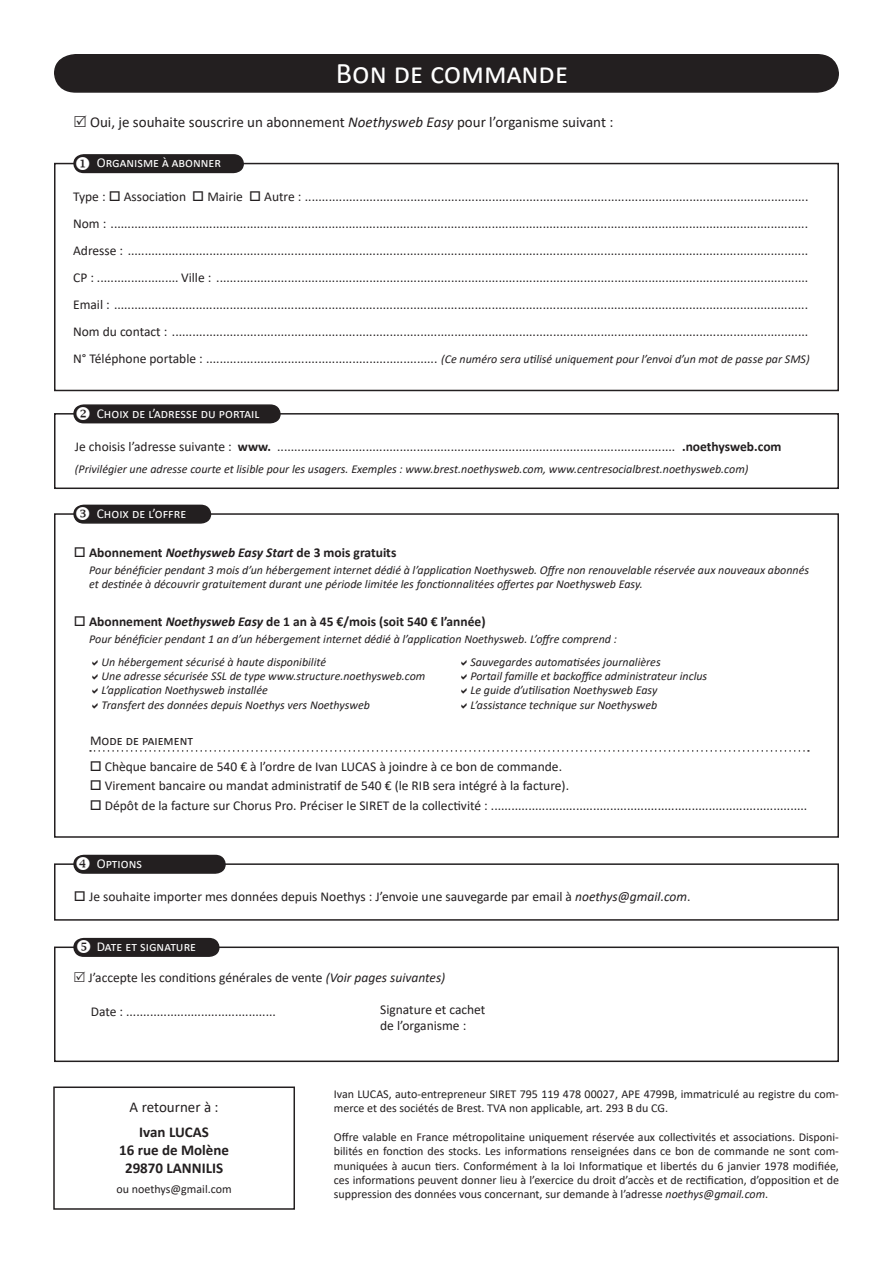
<style>
.page{position:relative;width:893px;height:1263px;background:#fff}
.page>*{position:absolute;margin:0;border:0;box-sizing:border-box;transform-origin:0 0}
.t1{font:30px "Calibri";color:#fff}
.t2{font:15px "Calibri";color:#231f20}
.t3{font:700 15px/18px "Calibri";color:#231f20;text-align:center}
.t4{font:13.5px/27px "Calibri";color:#231f20;text-align:justify}
.t5{font:700 13.5px "Calibri";color:#231f20}
.t6{font:13.5px "Calibri";color:#fff}
.t7{font:italic 12px/14.4px "Calibri";color:#231f20}
.t8{font:12px/14.4px "Calibri";color:#231f20}
.s1{font-style:italic}
.s2{font-style:italic;font-size:12px}
.s3{font-weight:700}
</style>
<div class="page">
<div style="left:54px;top:946px;width:785px;height:116px;border:2px solid #231f20"></div>
<div style="left:54px;top:863px;width:785px;height:58px;border:2px solid #231f20"></div>
<div style="left:54px;top:513px;width:785px;height:325px;border:2px solid #231f20"></div>
<div style="left:54px;top:163px;width:785px;height:228px;border:2px solid #231f20"></div>
<svg style="left:73px;top:154px;width:172px;height:20px;background:#343031"></svg>
<div style="left:53px;top:1086px;width:242px;height:124px;border:2px solid #231f20"></div>
<div style="left:54px;top:54px;width:785px;height:39px;background:#231f20"></div>
<div style="left:54px;top:413px;width:785px;height:76px;border:2px solid #231f20"></div>
<svg style="left:73px;top:404px;width:208px;height:20px;background:#322f2f"></svg>
<svg style="left:90px;top:750px;width:719px;height:2px"></svg>
<svg style="left:73px;top:504px;width:139px;height:20px;background:#353233"></svg>
<svg style="left:73px;top:854px;width:153px;height:20px;background:#343031"></svg>
<svg style="left:73px;top:937px;width:147px;height:20px;background:#343132"></svg>
<h1 class="t1" style="left:336px;top:52px;width:234px">Bon de commande</h1>
<p class="t2" style="left:90px;top:112px;width:525px">Oui, je souhaite souscrire un abonnement <span class="s1">Noethysweb Easy</span> pour l’organisme suivant :</p>
<p class="t6" style="left:75px;top:153px;width:148px">◆ Organisme à abonner</p>
<p class="t4" style="left:73px;top:182px;width:738px">Type : □ Association □ Mairie □ Autre : ....................................................................................................................................................<br>Nom : .............................................................................................................................................................................................................<br>Adresse : ........................................................................................................................................................................................................<br>CP : ........................ Ville : ..............................................................................................................................................................................<br>Email : ............................................................................................................................................................................................................<br>Nom du contact : ...........................................................................................................................................................................................<br>N° Téléphone portable : .................................................................... <span class="s2">(Ce numéro sera utilisé uniquement pour l’envoi d’un mot de passe par SMS)</span></p>
<p class="t6" style="left:75px;top:404px;width:185px">❖ Choix de l’adresse du portail</p>
<p class="t4" style="left:75px;top:432px;width:708px">Je choisis l’adresse suivante : <span class="s3">www.</span> ..................................................................................................................... <span class="s3">.noethysweb.com</span></p>
<p class="t7" style="left:75px;top:461px;width:675px">(Privilégier une adresse courte et lisible pour les usagers. Exemples : www.brest.noethysweb.com, www.centresocialbrest.noethysweb.com)</p>
<p class="t6" style="left:97px;top:504px;width:91px">Choix de l’offre</p>
<p class="t5" style="left:74px;top:542px;width:324px">□ Abonnement <span class="s1">Noethysweb Easy Start</span> de 3 mois gratuits</p>
<p class="t7" style="left:89px;top:562px;width:721px">Pour bénéficier pendant 3 mois d’un hébergement internet dédié à l’application Noethysweb. Offre non renouvelable réservée aux nouveaux abonnés et destinée à découvrir gratuitement durant une période limitée les fonctionnalitées offertes par Noethysweb Easy.</p>
<p class="t5" style="left:74px;top:612px;width:413px">□ Abonnement <span class="s1">Noethysweb Easy</span> de 1 an à 45 €/mois (soit 540 € l’année)</p>
<p class="t7" style="left:89px;top:632px;width:529px">Pour bénéficier pendant 1 an d’un hébergement internet dédié à l’application Noethysweb. L’offre comprend :</p>
<p class="t7" style="left:102px;top:654px;width:325px">Un hébergement sécurisé à haute disponibilité<br>Une adresse sécurisée SSL de type www.structure.noethysweb.com L’application Noethysweb installée<br>Transfert des données depuis Noethys vers Noethysweb</p>
<p class="t7" style="left:470px;top:654px;width:238px">Sauvegardes automatisées journalières<br>Portail famille et backoffice administrateur inclus Le guide d’utilisation Noethysweb Easy L’assistance technique sur Noethysweb</p>
<p class="t4" style="left:90px;top:727px;width:105px">Mode de paiement</p>
<p class="t4" style="left:90px;top:752px;width:474px">□ Chèque bancaire de 540 € à l’ordre de Ivan LUCAS à joindre à ce bon de commande.</p>
<p class="t4" style="left:90px;top:772px;width:481px">□ Virement bancaire ou mandat administratif de 540 € (le RIB sera intégré à la facture).</p>
<p class="t4" style="left:90px;top:791px;width:719px">□ Dépôt de la facture sur Chorus Pro. Préciser le SIRET de la collectivité : .............................................................................................</p>
<p class="t6" style="left:97px;top:854px;width:47px">Options</p>
<p class="t4" style="left:74px;top:882px;width:618px">□ Je souhaite importer mes données depuis Noethys : J’envoie une sauvegarde par email à <span class="s1">noethys@gmail.com</span>.</p>
<p class="t6" style="left:97px;top:937px;width:101px">Date et signature</p>
<p class="t4" style="left:89px;top:964px;width:358px">J’accepte les conditions générales de vente <span class="s1">(Voir pages suivantes)</span></p>
<p class="t4" style="left:91px;top:998px;width:187px">Date : ............................................</p>
<p class="t4" style="left:380px;top:1001px;width:107px;line-height:16.2px">Signature et cachet de l’organisme :</p>
<p class="t2" style="left:130px;top:1096px;width:90px">A retourner à :</p>
<p class="t3" style="left:119px;top:1123px;width:111px">Ivan LUCAS<br>16 rue de Molène<br>29870 LANNILIS</p>
<p class="t8" style="left:117px;top:1181px;width:117px">ou noethys@gmail.com</p>
<p class="t8" style="left:334px;top:1086px;width:507px">Ivan LUCAS, auto-entrepreneur SIRET 795 119 478 00027, APE 4799B, immatriculé au registre du com&shy;merce et des sociétés de Brest. TVA non applicable, art. 293 B du CG.</p>
<p class="t8" style="left:334px;top:1129px;width:507px;text-align:justify">Offre valable en France métropolitaine uniquement réservée aux collectivités et associations. Disponi&shy;bilités en fonction des stocks. Les informations renseignées dans ce bon de commande ne sont com&shy;muniquées à aucun tiers. Conformément à la loi Informatique et libertés du 6 janvier 1978 modifiée, ces informations peuvent donner lieu à l’exercice du droit d’accès et de rectification, d’opposition et de suppression des données vous concernant, sur demande à l’adresse <span class="s1">noethys@gmail.com</span>.</p>
</div>
